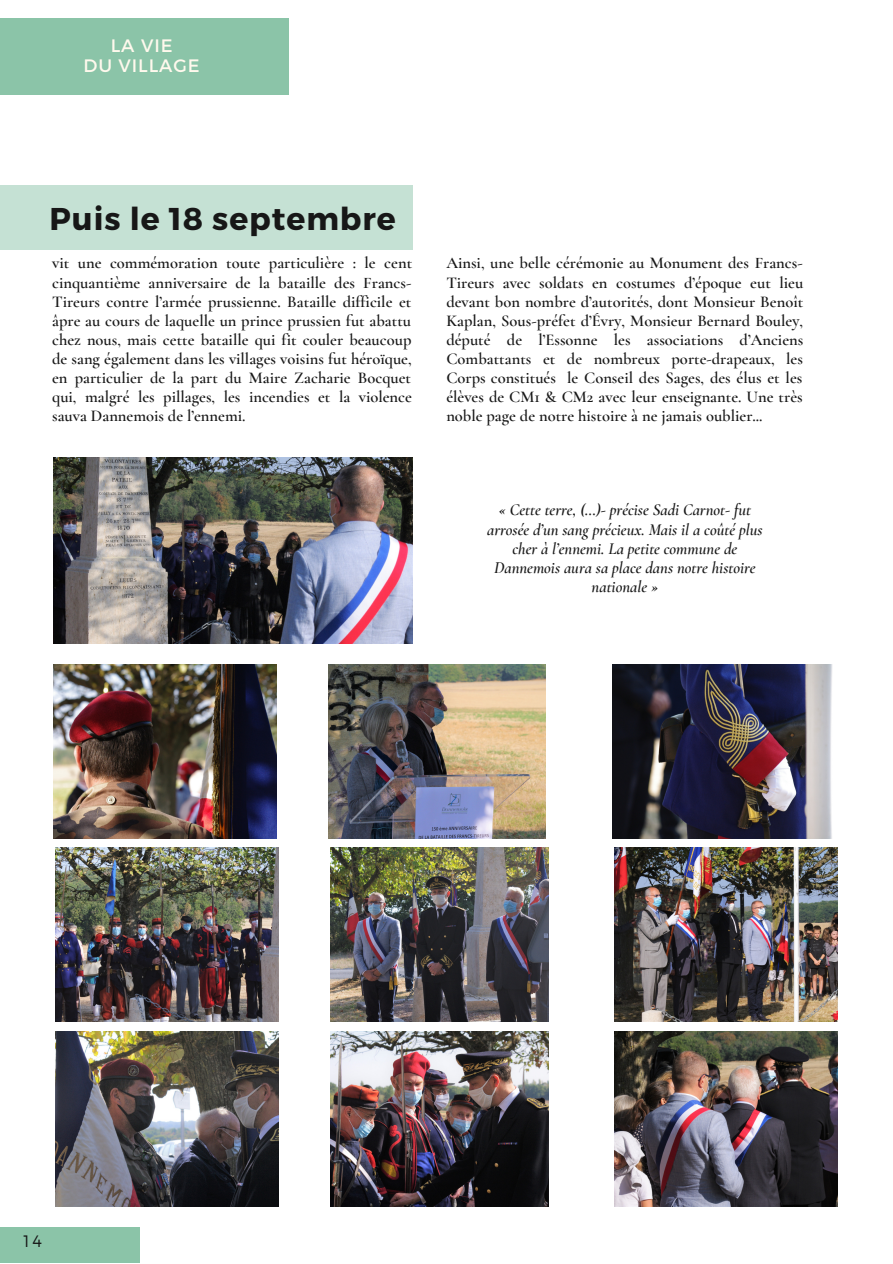
<style>
.page{position:relative;width:893px;height:1264px;background:#fff}
.page>*{position:absolute;margin:0;border:0;box-sizing:border-box;transform-origin:0 0}
.t1{font:700 31.5px "Montserrat";letter-spacing:.03em;color:#171717}
.t2{font:18px/20.2px "Montserrat";letter-spacing:.05em;color:#fff9ed;text-align:center}
.t3{font:600 16.5px/19px "Cormorant Garamond";color:#171717;text-align:justify}
.t4{font:italic 600 16.5px/19px "Cormorant Garamond";color:#171717;text-align:center}
.t5{font:300 16.5px "Montserrat";color:#171717}
</style>
<div class="page">
<div style="left:0;top:18px;width:289px;height:77px;background:#8bc4a8"></div>
<img style="left:54px;top:458px;width:358px;height:185px">
<div style="left:0;top:186px;width:412px;height:64px;background:#c5e1d4"></div>
<div style="left:0;top:1227px;width:140px;height:35px;background:#8bc4a8"></div>
<img style="left:54px;top:664px;width:222px;height:174px">
<img style="left:329px;top:664px;width:217px;height:174px">
<img style="left:612px;top:664px;width:220px;height:174px">
<img style="left:56px;top:847px;width:223px;height:174px">
<img style="left:331px;top:847px;width:217px;height:174px">
<img style="left:614px;top:847px;width:223px;height:174px">
<img style="left:56px;top:1031px;width:223px;height:175px">
<img style="left:331px;top:1031px;width:217px;height:175px">
<img style="left:614px;top:1031px;width:223px;height:175px">
<p class="t2" style="left:84px;top:35px;width:118px">LA VIE<br>DU VILLAGE</p>
<h1 class="t1" style="left:49px;top:198px;width:348px">Puis le 18 septembre</h1>
<p class="t3" style="left:52px;top:254px;width:361px">vit une commémoration toute particulière : le cent cinquantième anniversaire de la bataille des Francs-Tireurs contre l’armée prussienne. Bataille difficile et âpre au cours de laquelle un prince prussien fut abattu chez nous, mais cette bataille qui fit couler beaucoup de sang également dans les villages voisins fut héroïque, en particulier de la part du Maire Zacharie Bocquet qui, malgré les pillages, les incendies et la violence sauva Dannemois de l’ennemi.</p>
<p class="t3" style="left:446px;top:254px;width:358px">Ainsi, une belle cérémonie au Monument des Francs-Tireurs avec soldats en costumes d’époque eut lieu devant bon nombre d’autorités, dont Monsieur Benoît Kaplan, Sous-préfet d’Évry, Monsieur Bernard Bouley, député de l’Essonne les associations d’Anciens Combattants et de nombreux porte-drapeaux, les Corps constitués le Conseil des Sages, des élus et les élèves de CM1 &amp; CM2 avec leur enseignante. Une très noble page de notre histoire à ne jamais oublier...</p>
<p class="t4" style="left:487px;top:500px;width:277px">« Cette terre, (…)- précise Sadi Carnot- fut arrosée d’un sang précieux. Mais il a coûté plus cher à l’ennemi. La petite commune de Dannemois aura sa place dans notre histoire nationale »</p>
<p class="t5" style="left:24px;top:1230px;width:20px">14</p>
</div>
